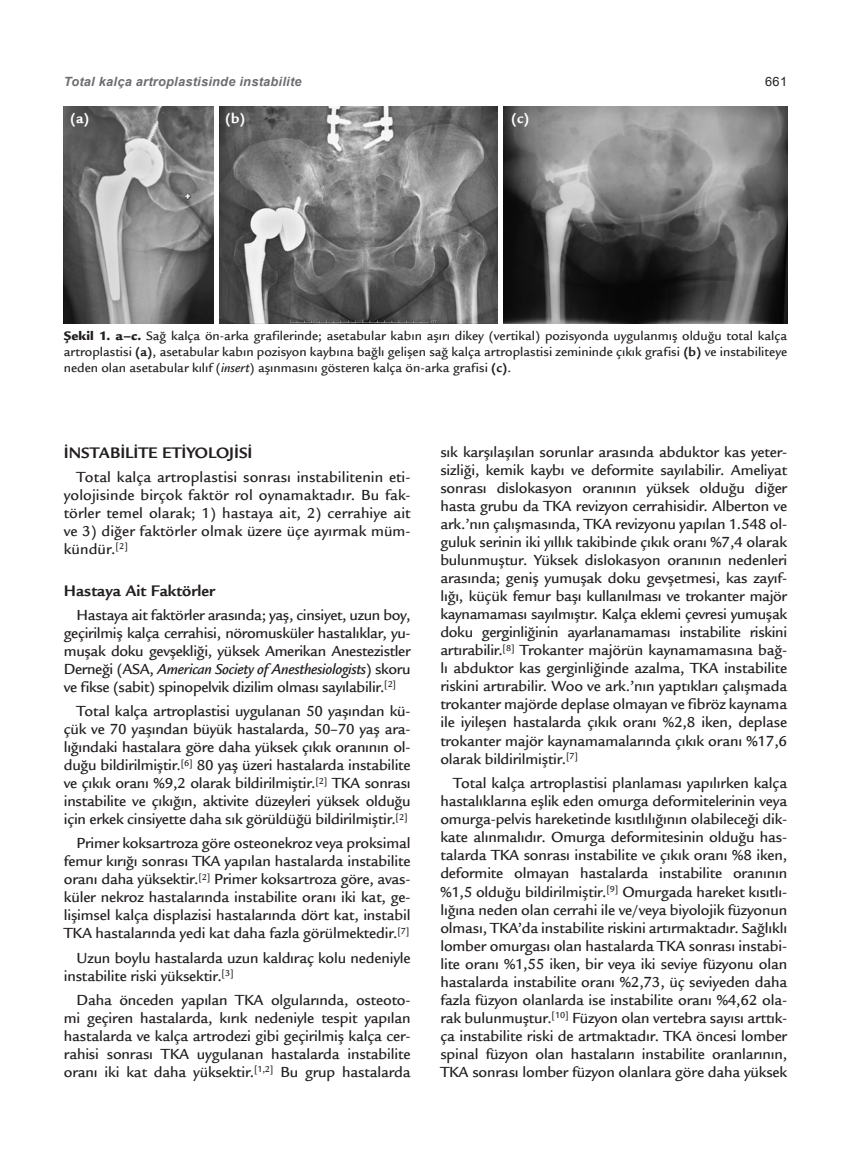
<style>
.page{position:relative;width:851px;height:1149px;background:#fff}
.page>*{position:absolute;margin:0;border:0;box-sizing:border-box;transform-origin:0 0}
._6_ARABASLIK_1{font:700 16.5px "Legacy Sans Std";color:#231f20}
._7_ARABASLIK_2{font:700 16.5px "Legacy Sans Std";color:#231f20}
._5_TEXT{font:500 15.75px/18px "Legacy Sans Std";letter-spacing:-.01em;color:#231f20;text-align:justify}
.t1{font:700 15px "Legacy Sans Std";color:#fff}
._8_SEKIL_YAZI{font:500 13.5px/16.2px "Legacy Sans Std";color:#231f20;text-align:justify}
.Running_Header{font:italic 700 12.75px "Arial";letter-spacing:.02em;color:#6c6d70}
.Running_Header-2{font:12.75px "Arial";color:#231f20}
.s1{font-weight:900}
.s2{font-weight:700}
.s3{font-style:italic}
</style>
<div class="page">
<img style="left:64px;top:106px;width:150px;height:218px">
<img style="left:220px;top:106px;width:277px;height:218px">
<img style="left:503px;top:106px;width:284px;height:218px">
<p class="Running_Header" style="left:64px;top:73px;width:239px">Total kalça artroplastisinde instabilite</p>
<p class="Running_Header-2" style="left:765px;top:73px;width:24px">661</p>
<p class="t1" style="left:70px;top:109px;width:21px">(a)</p>
<p class="t1" style="left:225px;top:109px;width:22px">(b)</p>
<p class="t1" style="left:511px;top:109px;width:20px">(c)</p>
<p class="_8_SEKIL_YAZI" style="left:64px;top:327px;width:724px"><span class="s1">Şekil 1. a–c.</span> Sağ kalça ön-arka grafilerinde; asetabular kabın aşırı dikey (vertikal) pozisyonda uygulanmış olduğu total kalça artroplastisi <span class="s2">(a)</span>, asetabular kabın pozisyon kaybına bağlı gelişen sağ kalça artroplastisi zemininde çıkık grafisi <span class="s2">(b)</span> ve instabiliteye neden olan asetabular kılıf (<span class="s3">insert</span>) aşınmasını gösteren kalça ön-arka grafisi <span class="s2">(c)</span>.</p>
<p class="_6_ARABASLIK_1" style="left:64px;top:443px;width:190px">İNSTABİLİTE ETİYOLOJİSİ</p>
<p class="_5_TEXT" style="left:64px;top:468px;width:348px;text-indent:13px">Total kalça artroplastisi sonrası instabilitenin eti&shy;yolojisinde birçok faktör rol oynamaktadır. Bu fak&shy;törler temel olarak; 1) hastaya ait, 2) cerrahiye ait ve 3) diğer faktörler olmak üzere üçe ayırmak müm&shy;kündür.<sup>[2]</sup></p>
<p class="_7_ARABASLIK_2" style="left:64px;top:581px;width:153px">Hastaya Ait Faktörler</p>
<p class="_5_TEXT" style="left:64px;top:606px;width:348px;text-indent:13px">Hastaya ait faktörler arasında; yaş, cinsiyet, uzun boy, geçirilmiş kalça cerrahisi, nöromusküler hastalıklar, yu&shy;muşak doku gevşekliği, yüksek Amerikan Anestezistler Derneği (ASA, <span class="s3">American Society of Anesthesiologists</span>) skoru ve fikse (sabit) spinopelvik dizilim olması sayılabilir.<sup>[2]</sup></p>
<p class="_5_TEXT" style="left:64px;top:702px;width:348px;text-indent:13px">Total kalça artroplastisi uygulanan 50 yaşından kü&shy;çük ve 70 yaşından büyük hastalarda, 50–70 yaş ara&shy;lığındaki hastalara göre daha yüksek çıkık oranının ol&shy;duğu bildirilmiştir.<sup>[6]</sup> 80 yaş üzeri hastalarda instabilite ve çıkık oranı %9,2 olarak bildirilmiştir.<sup>[2]</sup> TKA sonrası instabilite ve çıkığın, aktivite düzeyleri yüksek olduğu için erkek cinsiyette daha sık görüldüğü bildirilmiştir.<sup>[2]</sup></p>
<p class="_5_TEXT" style="left:64px;top:834px;width:348px;text-indent:13px">Primer koksartroza göre osteonekroz veya proksimal femur kırığı sonrası TKA yapılan hastalarda instabilite oranı daha yüksektir.<sup>[2]</sup> Primer koksartroza göre, avas&shy;küler nekroz hastalarında instabilite oranı iki kat, ge&shy;lişimsel kalça displazisi hastalarında dört kat, instabil TKA hastalarında yedi kat daha fazla görülmektedir.<sup>[7]</sup></p>
<p class="_5_TEXT" style="left:64px;top:948px;width:348px;text-indent:13px">Uzun boylu hastalarda uzun kaldıraç kolu nedeniyle instabilite riski yüksektir.<sup>[3]</sup></p>
<p class="_5_TEXT" style="left:64px;top:990px;width:348px;text-indent:13px">Daha önceden yapılan TKA olgularında, osteoto&shy;mi geçiren hastalarda, kırık nedeniyle tespit yapılan hastalarda ve kalça artrodezi gibi geçirilmiş kalça cer&shy;rahisi sonrası TKA uygulanan hastalarda instabilite oranı iki kat daha yüksektir.<sup>[1,2]</sup> Bu grup hastalarda</p>
<p class="_5_TEXT" style="left:440px;top:443px;width:348px">sık karşılaşılan sorunlar arasında abduktor kas yeter&shy;sizliği, kemik kaybı ve deformite sayılabilir. Ameliyat sonrası dislokasyon oranının yüksek olduğu diğer hasta grubu da TKA revizyon cerrahisidir. Alberton ve ark.’nın çalışmasında, TKA revizyonu yapılan 1.548 ol&shy;guluk serinin iki yıllık takibinde çıkık oranı %7,4 olarak bulunmuştur. Yüksek dislokasyon oranının nedenleri arasında; geniş yumuşak doku gevşetmesi, kas zayıf&shy;lığı, küçük femur başı kullanılması ve trokanter majör kaynamaması sayılmıştır. Kalça eklemi çevresi yumuşak doku gerginliğinin ayarlanamaması instabilite riskini artırabilir.<sup>[8]</sup> Trokanter majörün kaynamamasına bağ&shy;lı abduktor kas gerginliğinde azalma, TKA instabilite riskini artırabilir. Woo ve ark.’nın yaptıkları çalışmada trokanter majörde deplase olmayan ve fibröz kaynama ile iyileşen hastalarda çıkık oranı %2,8 iken, deplase trokanter majör kaynamamalarında çıkık oranı %17,6 olarak bildirilmiştir.<sup>[7]</sup></p>
<p class="_5_TEXT" style="left:440px;top:774px;width:348px;text-indent:13px">Total kalça artroplastisi planlaması yapılırken kalça hastalıklarına eşlik eden omurga deformitelerinin veya omurga-pelvis hareketinde kısıtlılığının olabileceği dik&shy;kate alınmalıdır. Omurga deformitesinin olduğu has&shy;talarda TKA sonrası instabilite ve çıkık oranı %8 iken, deformite olmayan hastalarda instabilite oranının %1,5 olduğu bildirilmiştir.<sup>[9]</sup> Omurgada hareket kısıtlı&shy;lığına neden olan cerrahi ile ve/veya biyolojik füzyonun olması, TKA’da instabilite riskini artırmaktadır. Sağlıklı lomber omurgası olan hastalarda TKA sonrası instabi&shy;lite oranı %1,55 iken, bir veya iki seviye füzyonu olan hastalarda instabilite oranı %2,73, üç seviyeden daha fazla füzyon olanlarda ise instabilite oranı %4,62 ola&shy;rak bulunmuştur.<sup>[10]</sup> Füzyon olan vertebra sayısı arttık&shy;ça instabilite riski de artmaktadır. TKA öncesi lomber spinal füzyon olan hastaların instabilite oranlarının, TKA sonrası lomber füzyon olanlara göre daha yüksek</p>
</div>
